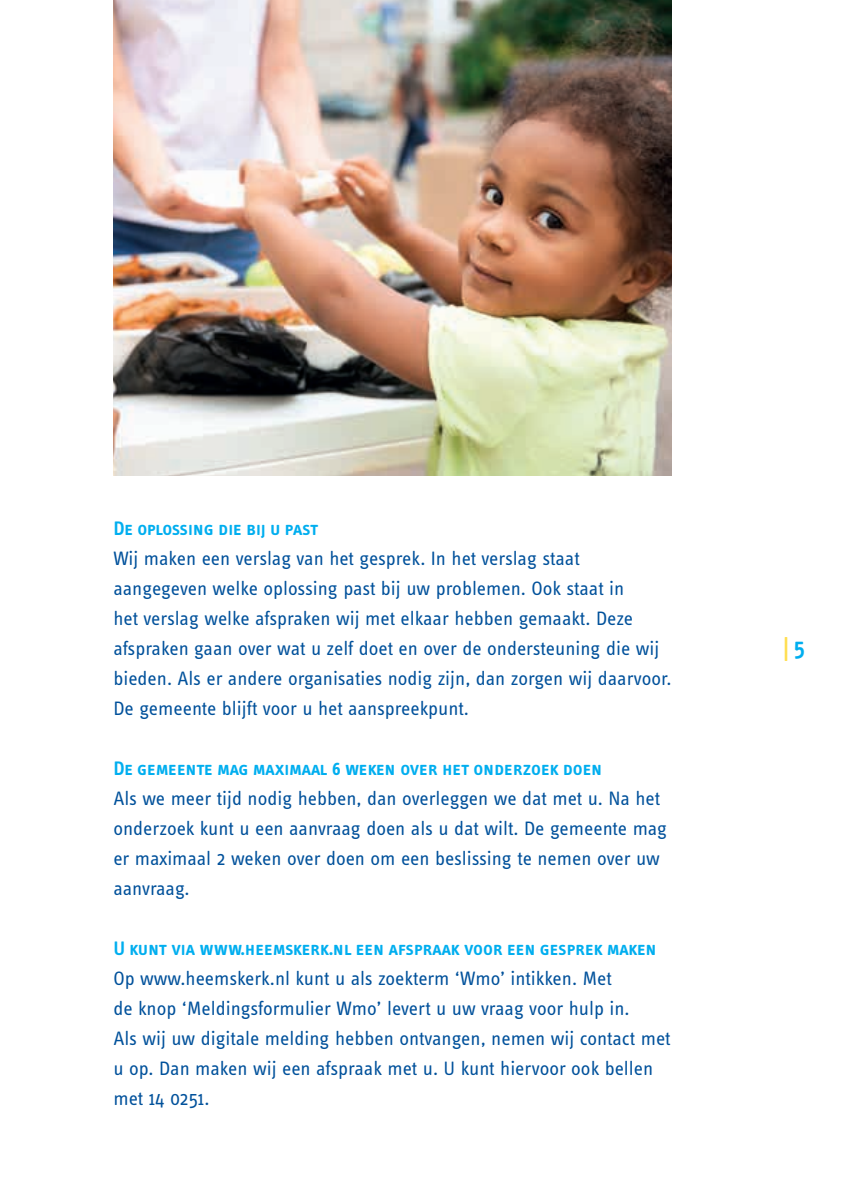
<style>
.page{position:relative;width:842px;height:1191px;background:#fff}
.page>*{position:absolute;margin:0;border:0;box-sizing:border-box;transform-origin:0 0}
.t1{font:600 24px "Info Text";color:#ffde4e}
.t2{font:20px/30px "Info Text Pro";color:#01519b}
.t3{font:20px "Info Text Semi Bold Caps";color:#00aeef}
.s1{color:#00aeef}
</style>
<div class="page">
<img style="left:113px;top:0;width:559px;height:475px">
<p class="t3" style="left:113px;top:517px;width:206px">De oplossing die bij u past</p>
<p class="t2" style="left:113px;top:543px;width:560px">Wij maken een verslag van het gesprek. In het verslag staat aangegeven welke oplossing past bij uw problemen. Ook staat in<br>het verslag welke afspraken wij met elkaar hebben gemaakt. Deze afspraken gaan over wat u zelf doet en over de ondersteuning die wij bieden. Als er andere organisaties nodig zijn, dan zorgen wij daarvoor.<br>De gemeente blijft voor u het aanspreekpunt.</p>
<p class="t3" style="left:113px;top:757px;width:491px">De gemeente mag maximaal 6 weken over het onderzoek doen</p>
<p class="t2" style="left:113px;top:783px;width:555px">Als we meer tijd nodig hebben, dan overleggen we dat met u. Na het onderzoek kunt u een aanvraag doen als u dat wilt. De gemeente mag er maximaal 2 weken over doen om een beslissing te nemen over uw aanvraag.</p>
<p class="t3" style="left:113px;top:937px;width:545px">U kunt via www.heemskerk.nl een afspraak voor een gesprek maken</p>
<p class="t2" style="left:113px;top:963px;width:559px">Op www.heemskerk.nl kunt u als zoekterm ‘Wmo’ intikken. Met<br>de knop ‘Meldingsformulier Wmo’ levert u uw vraag voor hulp in.<br>Als wij uw digitale melding hebben ontvangen, nemen wij contact met u op. Dan maken wij een afspraak met u. U kunt hiervoor ook bellen met 14 0251.</p>
<p class="t1" style="left:783px;top:634px;width:23px">|<span class="s1">5</span></p>
</div>
